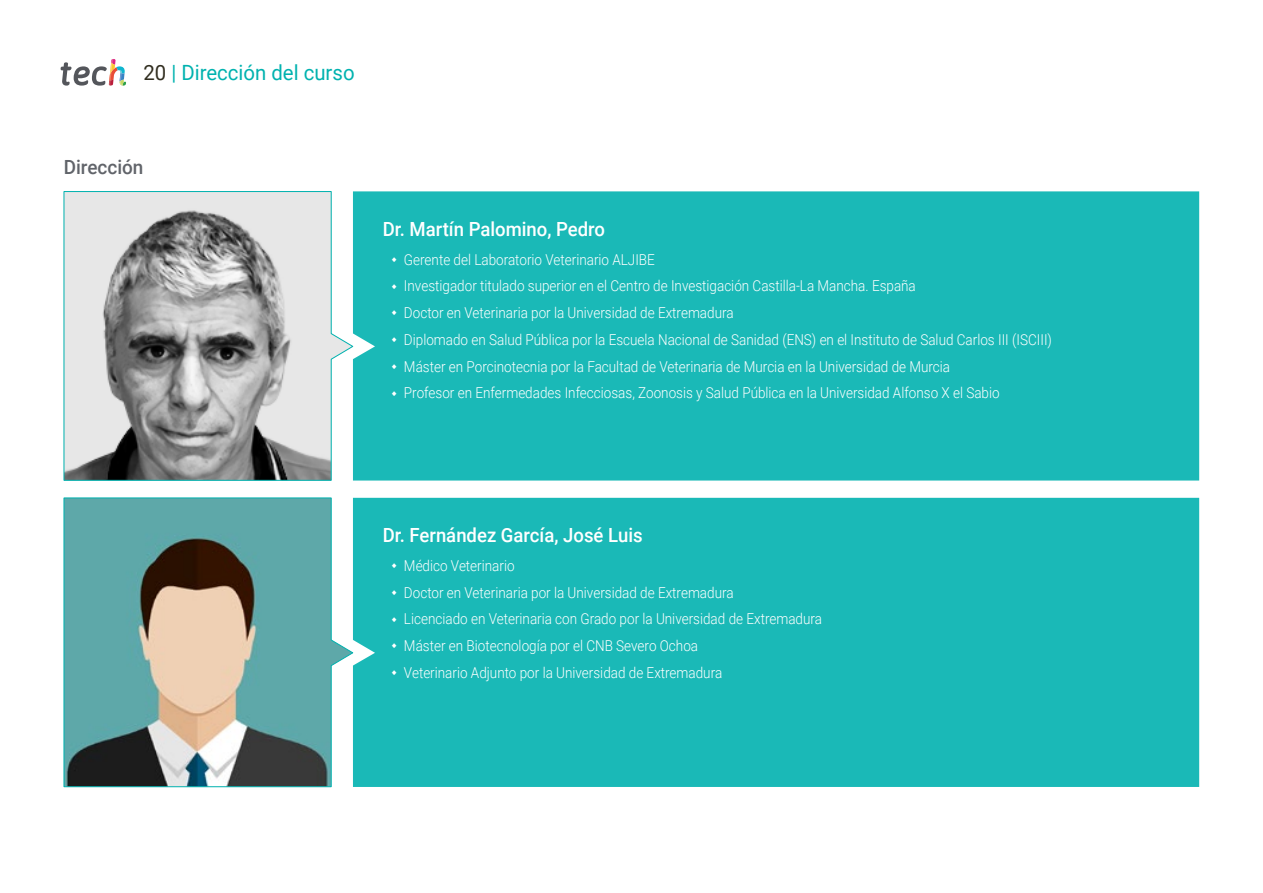
<style>
.page{position:relative;width:1263px;height:893px;background:#fff}
.page>*{position:absolute;margin:0;border:0;box-sizing:border-box;transform-origin:0 0}
.t1{font:21px "Roboto";color:#00b2af}
.t2{font:500 19.5px "Roboto";color:#fff;scale:.95 1}
.t3{font:500 19.5px "Roboto";color:#61646a}
.t4{font:300 15px/26.7px "Roboto";color:#fff;scale:.9 1}
.s1{color:#312e20}
</style>
<div class="page">
<div style="left:353px;top:191px;width:846px;height:290px;background:#1ab9b7"></div>
<div style="left:353px;top:498px;width:846px;height:289px;background:#1ab9b7"></div>
<svg style="left:64px;top:191px;width:289px;height:290px;background:#b5b7b7"></svg>
<svg style="left:64px;top:498px;width:289px;height:289px;background:#7ca09b"></svg>
<svg style="left:61px;top:59px;width:65px;height:27px"></svg>
<svg style="left:392px;top:257px;width:5px;height:5px"></svg>
<svg style="left:392px;top:284px;width:5px;height:5px"></svg>
<svg style="left:392px;top:310px;width:5px;height:5px"></svg>
<svg style="left:392px;top:337px;width:5px;height:5px"></svg>
<svg style="left:392px;top:364px;width:5px;height:5px"></svg>
<svg style="left:392px;top:391px;width:5px;height:5px"></svg>
<svg style="left:392px;top:563px;width:5px;height:5px"></svg>
<svg style="left:392px;top:590px;width:5px;height:5px"></svg>
<svg style="left:392px;top:617px;width:5px;height:5px"></svg>
<svg style="left:392px;top:644px;width:5px;height:5px"></svg>
<svg style="left:392px;top:670px;width:5px;height:5px"></svg>
<h1 class="t1" style="left:144px;top:57px;width:213px"><span class="s1">20</span> | Dirección del curso</h1>
<h2 class="t3" style="left:64px;top:154px;width:81px">Dirección</h2>
<h2 class="t2" style="left:383px;top:215px;width:235px">Dr. Martín Palomino, Pedro</h2>
<p class="t4" style="left:404px;top:245px;width:721px">Gerente del Laboratorio Veterinario ALJIBE<br>Investigador titulado superior en el Centro de Investigación Castilla-La Mancha. España<br>Doctor en Veterinaria por la Universidad de Extremadura<br>Diplomado en Salud Pública por la Escuela Nacional de Sanidad (ENS) en el Instituto de Salud Carlos III (ISCIII)<br>Máster en Porcinotecnia por la Facultad de Veterinaria de Murcia en la Universidad de Murcia<br>Profesor en Enfermedades Infecciosas, Zoonosis y Salud Pública en la Universidad Alfonso X el Sabio</p>
<h2 class="t2" style="left:383px;top:522px;width:275px">Dr. Fernández García, José Luis</h2>
<p class="t4" style="left:404px;top:552px;width:466px">Médico Veterinario<br>Doctor en Veterinaria por la Universidad de Extremadura<br>Licenciado en Veterinaria con Grado por la Universidad de Extremadura Máster en Biotecnología por el CNB Severo Ochoa<br>Veterinario Adjunto por la Universidad de Extremadura</p>
</div>
